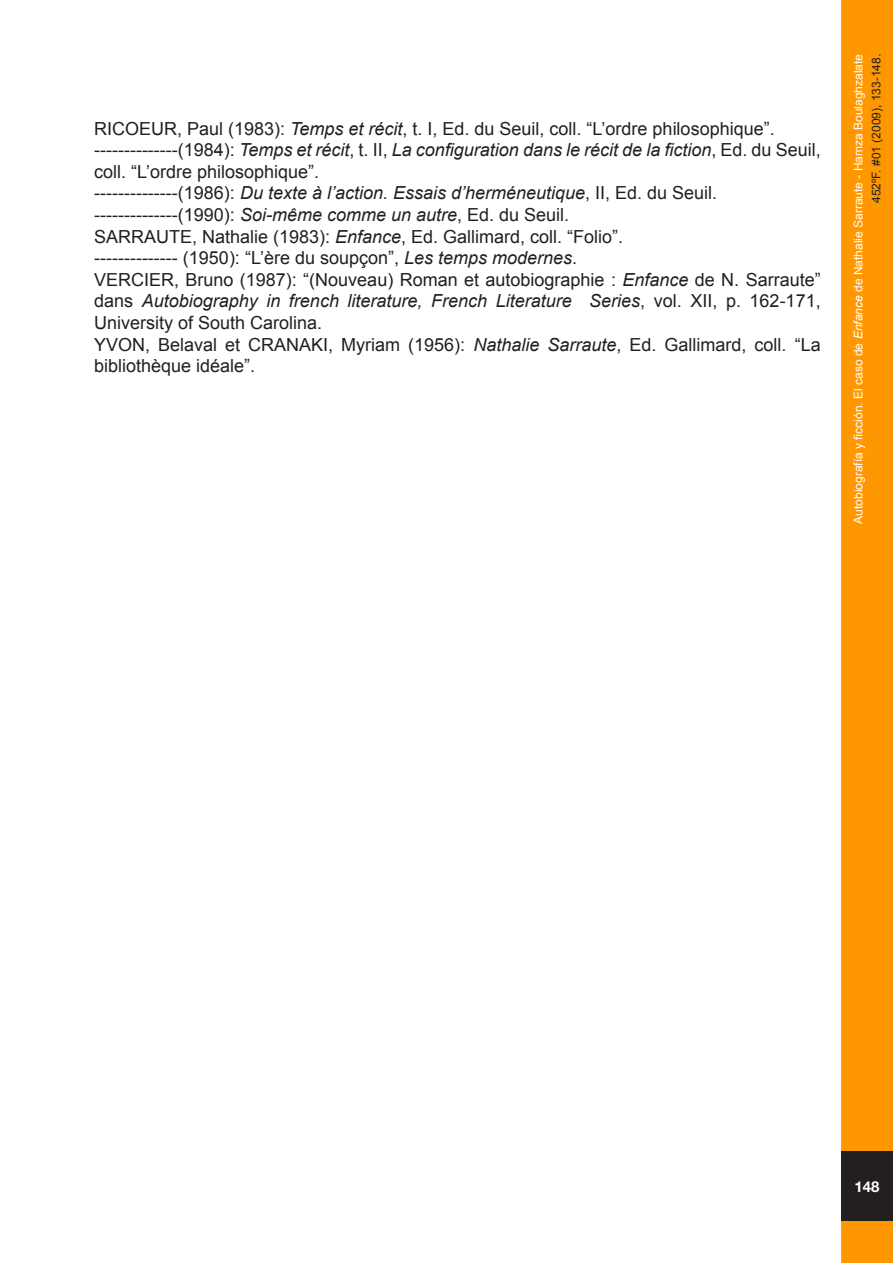
<style>
.page{position:relative;width:893px;height:1263px;background:#fff}
.page>*{position:absolute;margin:0;border:0;box-sizing:border-box;transform-origin:0 0}
.Estilo_de_párrafo_1{font:18px/21.6px "Arial";color:#231f20}
.Estilo_de_párrafo_1-2{font:italic 18px "Arial";color:#231f20}
.t1{font:700 15px "Helvetica Neue";color:#fff}
.t2{font:12px/18px "Arial";color:#fff;text-align:right}
.s1{font-style:italic}
.s2{font-style:normal}
.s3{color:#231f20}
</style>
<div class="page">
<div style="left:841px;top:0;width:52px;height:1263px;background:#ff9800;border:3px solid #ff9800"></div>
<div style="left:841px;top:1151px;width:52px;height:70px;background:#231f20"></div>
<p class="Estilo_de_párrafo_1" style="left:94px;top:118px;width:682px">RICOEUR, Paul (1983): <span class="s1">Temps et récit</span>, t. I, Ed. du Seuil, coll. “L’ordre philosophique”.</p>
<p class="Estilo_de_párrafo_1" style="left:94px;top:139px;width:728px">--------------(1984): <span class="s1">Temps et récit</span>, t. II, <span class="s1">La configuration dans le récit de la fiction</span>, Ed. du Seuil, coll. “L’ordre philosophique”.</p>
<p class="Estilo_de_párrafo_1-2" style="left:94px;top:181px;width:625px"><span class="s2">--------------(1986):</span> Du texte à l’action. Essais d’herméneutique<span class="s2">, II, Ed. du Seuil.</span></p>
<p class="Estilo_de_párrafo_1" style="left:94px;top:204px;width:477px">--------------(1990): <span class="s1">Soi-même comme un autre</span>, Ed. du Seuil.</p>
<p class="Estilo_de_párrafo_1" style="left:94px;top:226px;width:531px">SARRAUTE, Nathalie (1983): <span class="s1">Enfance</span>, Ed. Gallimard, coll. “Folio”.</p>
<p class="Estilo_de_párrafo_1" style="left:94px;top:247px;width:485px">-------------- (1950): “L’ère du soupçon”, <span class="s1">Les temps modernes</span>.</p>
<p class="Estilo_de_párrafo_1" style="left:94px;top:269px;width:728px;text-align:justify">VERCIER, Bruno (1987): “(Nouveau) Roman et autobiographie : <span class="s1">Enfance</span> de N. Sarraute” dans <span class="s1">Autobiography in french literature, French Literature Series</span>, vol. XII, p. 162-171, University of South Carolina.</p>
<p class="Estilo_de_párrafo_1" style="left:94px;top:334px;width:728px">YVON, Belaval et CRANAKI, Myriam (1956): <span class="s1">Nathalie Sarraute</span>, Ed. Gallimard, coll. “La bibliothèque idéale”.</p>
<p class="t2" style="left:849px;top:524px;width:471px;rotate:-90deg">Autobiografía y ficción. El caso de <span class="s1">Enfance</span> de Nathalie Sarraute - Hamza Boulaghzalate<br><span class="s3">452ºF. #01 (2009), 133-148.</span></p>
<p class="t1" style="left:854px;top:1177px;width:27px">148</p>
</div>
